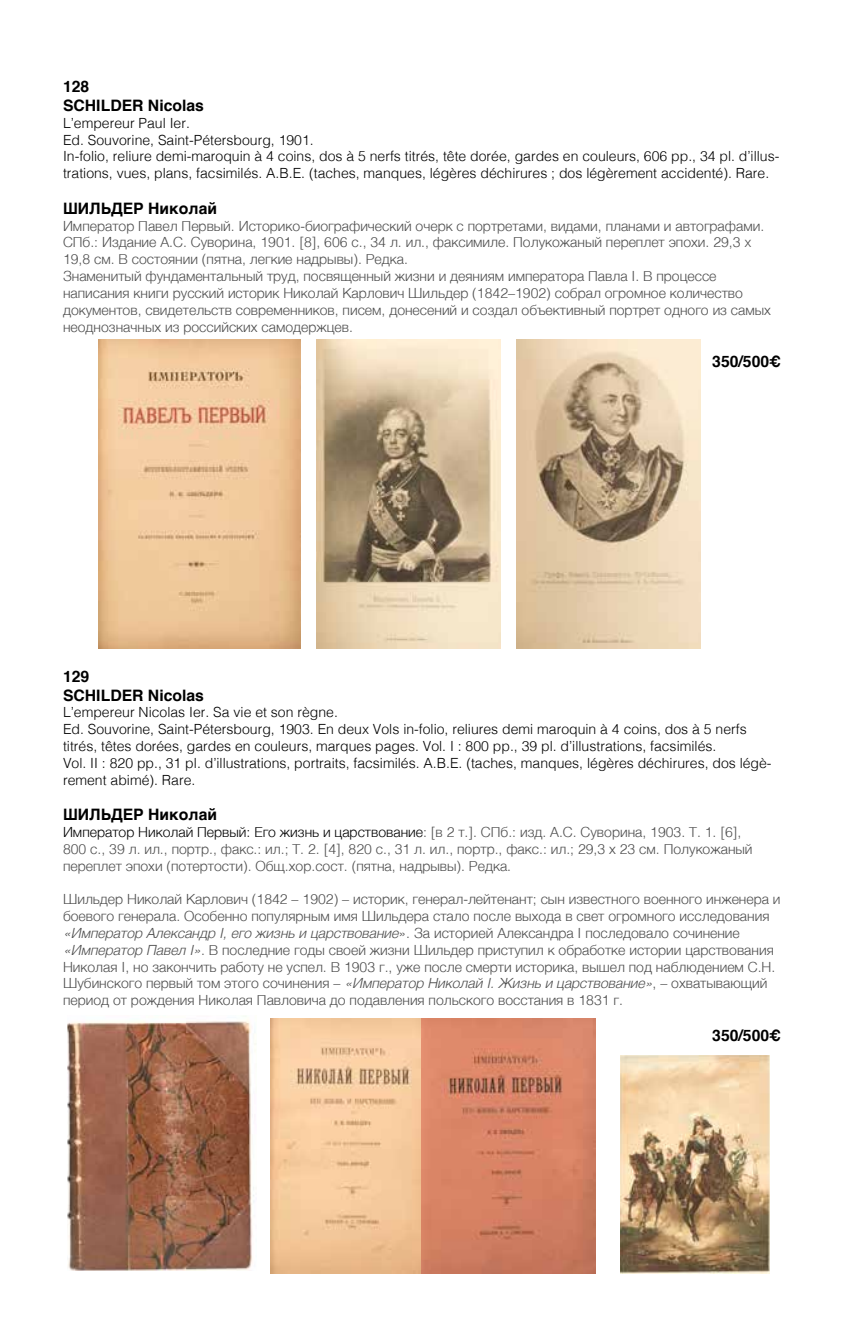
<style>
.page{position:relative;width:844px;height:1340px;background:#fff}
.page>*{position:absolute;margin:0;border:0;box-sizing:border-box;transform-origin:0 0}
.t1{font:700 15.75px/18.9px "Helvetica";color:#000}
.t2{font:300 14px/16.8px "Helvetica";color:#4d4d4d}
.t3{font:300 14px/16.8px "Helvetica";color:#000}
.s1{color:#000}
.s2{font-style:italic}
</style>
<div class="page">
<img style="left:98px;top:340px;width:202px;height:308px">
<img style="left:316px;top:340px;width:184px;height:308px">
<img style="left:516px;top:340px;width:183px;height:308px">
<img style="left:67px;top:1019px;width:189px;height:251px">
<img style="left:270px;top:1018px;width:151px;height:255px">
<img style="left:421px;top:1018px;width:174px;height:255px">
<img style="left:620px;top:1055px;width:149px;height:218px">
<p class="t1" style="left:63px;top:77px;width:142px">128<br>SCHILDER Nicolas</p>
<p class="t3" style="left:63px;top:113px;width:717px">L’empereur Paul Ier.<br>Ed. Souvorine, Saint-Pétersbourg, 1901.<br>In-folio, reliure demi-maroquin à 4 coins, dos à 5 nerfs titrés, tête dorée, gardes en couleurs, 606 pp., 34 pl. d’illus&shy;trations, vues, plans, facsimilés. A.B.E. (taches, manques, légères déchirures ; dos légèrement accidenté). Rare.</p>
<p class="t1" style="left:63px;top:199px;width:156px">ШИЛЬДЕР Николай</p>
<p class="t2" style="left:63px;top:216px;width:709px">Император Павел Первый. Историко-биографический очерк с портретами, видами, планами и автографами.<br>СПб.: Издание А.С. Суворина, 1901. [8], 606 с., 34 л. ил., факсимиле. Полукожаный переплет эпохи. 29,3 x 19,8 см. В состоянии (пятна, легкие надрывы). Редка.<br>Знаменитый фундаментальный труд, посвященный жизни и деяниям императора Павла I. В процессе написания книги русский историк Николай Карлович Шильдер (1842–1902) собрал огромное количество документов, свидетельств современников, писем, донесений и создал объективный портрет одного из самых неоднозначных из российских самодержцев.</p>
<p class="t1" style="left:712px;top:352px;width:70px">350/500€</p>
<p class="t1" style="left:63px;top:666px;width:142px">129<br>SCHILDER Nicolas</p>
<p class="t3" style="left:63px;top:703px;width:710px">L’empereur Nicolas Ier. Sa vie et son règne.<br>Ed. Souvorine, Saint-Pétersbourg, 1903. En deux Vols in-folio, reliures demi maroquin à 4 coins, dos à 5 nerfs titrés, têtes dorées, gardes en couleurs, marques pages. Vol. I : 800 pp., 39 pl. d’illustrations, facsimilés.<br>Vol. II : 820 pp., 31 pl. d’illustrations, portraits, facsimilés. A.B.E. (taches, manques, légères déchirures, dos légè&shy;rement abimé). Rare.</p>
<p class="t1" style="left:63px;top:805px;width:156px">ШИЛЬДЕР Николай</p>
<p class="t2" style="left:63px;top:822px;width:690px"><span class="s1">Император Николай Первый: Его жизнь и царствование</span>: [в 2 т.]. СПб.: изд. А.С. Суворина, 1903. Т. 1. [6],<br>800 с., 39 л. ил., портр., факс.: ил.; Т. 2. [4], 820 с., 31 л. ил., портр., факс.: ил.; 29,3 х 23 см. Полукожаный переплет эпохи (потертости). Общ.хор.сост. (пятна, надрывы). Редка.</p>
<p class="t2" style="left:63px;top:890px;width:718px">Шильдер Николай Карлович (1842 – 1902) – историк, генерал-лейтенант; сын известного военного инженера и боевого генерала. Особенно популярным имя Шильдера стало после выхода в свет огромного исследования <span class="s2">«Император Александр I, его жизнь и царствование</span>». За историей Александра I последовало сочинение <span class="s2">«Император Павел I»</span>. В последние годы своей жизни Шильдер приступил к обработке истории царствования Николая I, но закончить работу не успел. В 1903 г., уже после смерти историка, вышел под наблюдением С.Н.<br>Шубинского первый том этого сочинения – <span class="s2">«Император Николай I. Жизнь и царствование»</span>, – охватывающий период от рождения Николая Павловича до подавления польского восстания в 1831 г.</p>
<p class="t1" style="left:712px;top:1026px;width:70px">350/500€</p>
</div>
